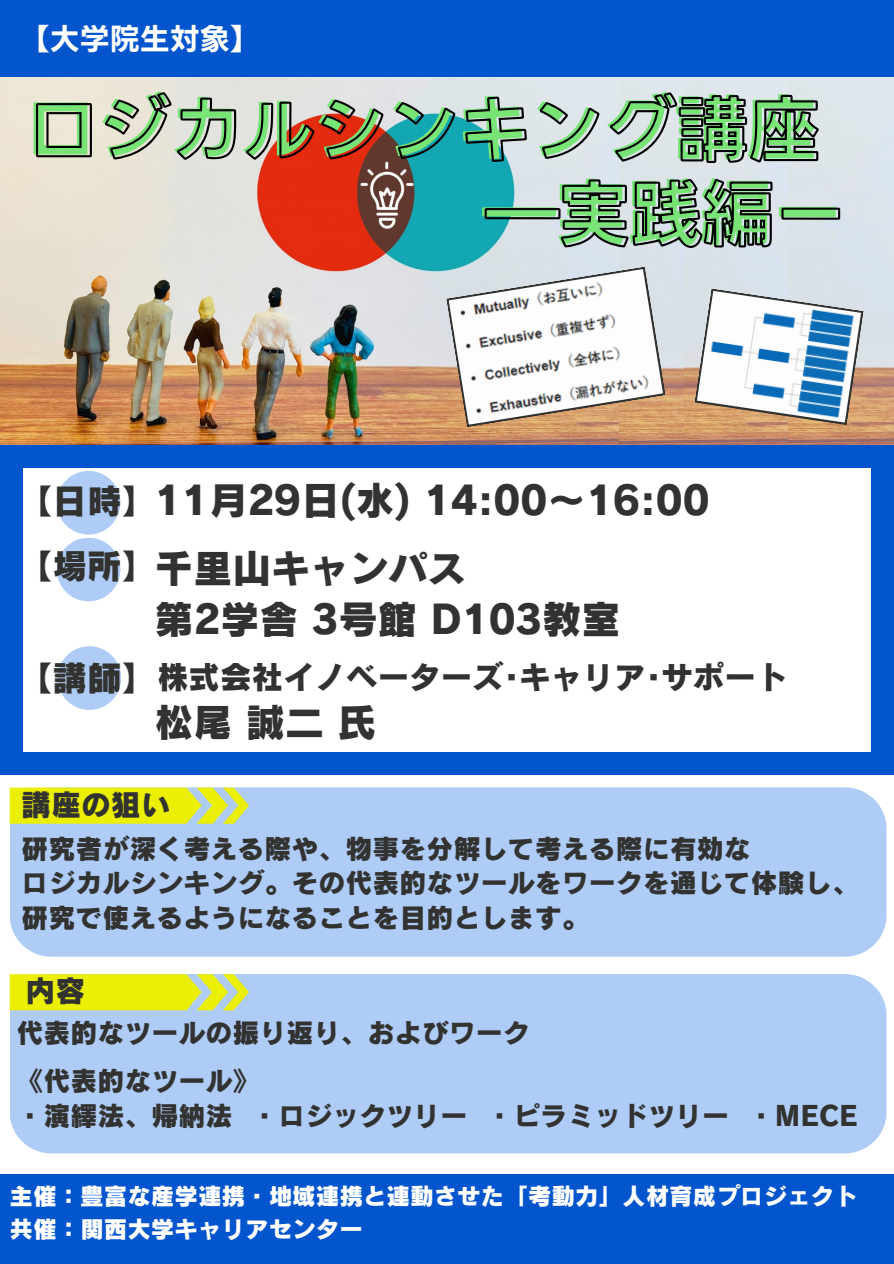
<style>
.page{position:relative;width:894px;height:1264px;background:#fff}
.page>*{position:absolute;margin:0;border:0;box-sizing:border-box;transform-origin:0 0}
.t1{font:700 72px "LINE Seed JP OTF";color:#77e475}
.t2{font:39px "Canva Rodin Pro N EB";color:#323231}
.t3{font:34.5px "Canva Rodin Pro N EB";color:#323231}
.t4{font:31.5px "Canva Rodin Pro N EB";color:#323231}
.t5{font:700 30px "LINE Seed JP OTF";color:#fff}
.t6{font:29.85px "Canva Rodin Pro N EB";color:#323231}
.t7{font:27px/34.8px "Canva Rodin Pro N EB";color:#323231}
.t8{font:23.55px "Canva Rodin Pro N EB";color:#fff}
</style>
<div class="page">
<img style="left:0;top:77px;width:619px;height:368px">
<img style="left:619px;top:427px;width:65px;height:18px">
<img style="left:684px;top:427px;width:104px;height:18px">
<img style="left:788px;top:77px;width:105px;height:368px">
<div style="left:0;top:0;width:893px;height:77px;background:#0355cd"></div>
<div style="left:0;top:446px;width:23px;height:329px;background:#0355cd"></div>
<div style="left:870px;top:446px;width:23px;height:329px;background:#0355cd"></div>
<div style="left:0;top:445px;width:893px;height:23px;background:#0355cd"></div>
<div style="left:0;top:752px;width:893px;height:23px;background:#0355cd"></div>
<div style="left:0;top:1174px;width:893px;height:89px;background:#0355cd"></div>
<div style="left:10px;top:787px;width:876px;height:169px;background:#aeccf6"></div>
<svg style="left:10px;top:787px;width:239px;height:36px;background:#e2ea23"></svg>
<div style="left:10px;top:974px;width:876px;height:179px;background:#aeccf6"></div>
<svg style="left:10px;top:974px;width:239px;height:36px;background:#e2ea20"></svg>
<div style="left:57px;top:471px;width:63px;height:63px;background:#aeccf6;border-radius:50%"></div>
<div style="left:57px;top:537px;width:63px;height:64px;background:#aeccf6;border-radius:50%"></div>
<div style="left:57px;top:646px;width:64px;height:64px;background:#aeccf6;border-radius:50%"></div>
<svg style="left:446px;top:177px;width:417px;height:250px"></svg>
<svg style="left:35px;top:77px;width:785px;height:127px;background:#b7b6b3"></svg>
<p class="t5" style="left:20px;top:15px;width:241px">【大学院生対象】</p>
<p class="t1" style="left:25px;top:72px;width:793px">ロジカルシンキング講座</p>
<p class="t1" style="left:483px;top:156px;width:361px">―実践編ー</p>
<p class="t3" style="left:18px;top:483px;width:139px">【日時】</p>
<p class="t2" style="left:154px;top:480px;width:556px">11月29日 (水) 14:00～ 16:00</p>
<p class="t2" style="left:154px;top:549px;width:313px">千里山キャンパス</p>
<p class="t2" style="left:154px;top:599px;width:467px">第2学舎 3号館 D103教室</p>
<p class="t3" style="left:18px;top:548px;width:139px">【場所】</p>
<p class="t3" style="left:18px;top:661px;width:139px">【講師】</p>
<p class="t4" style="left:157px;top:661px;width:632px">株式会社イノベーターズ･キャリア･サポート</p>
<p class="t2" style="left:154px;top:702px;width:219px">松尾誠二氏</p>
<p class="t6" style="left:21px;top:790px;width:151px">講座の狙い</p>
<p class="t7" style="left:21px;top:830px;width:730px">研究者が深く考える際や、物事を分解して考える際に有効な</p>
<p class="t7" style="left:21px;top:865px;width:838px">ロジカルシンキング。その代表的なツールをワークを通じて体験し、研究で使えるようになることを目的とします。</p>
<p class="t6" style="left:26px;top:976px;width:61px">内容</p>
<p class="t7" style="left:16px;top:1015px;width:514px">代表的なツールの振り返り、およびワーク</p>
<p class="t7" style="left:16px;top:1063px;width:244px">《代表的なツール》</p>
<p class="t7" style="left:16px;top:1098px;width:842px">・演繹法、帰納法 ・ロジックツリー ・ピラミッドツリー ・MECE</p>
<p class="t8" style="left:10px;top:1184px;width:849px">主催：豊富な産学連携・地域連携と連動させた「考動力」人材育成プロジェクト</p>
<p class="t8" style="left:10px;top:1216px;width:355px">共催：関西大学キャリアセンター</p>
</div>
